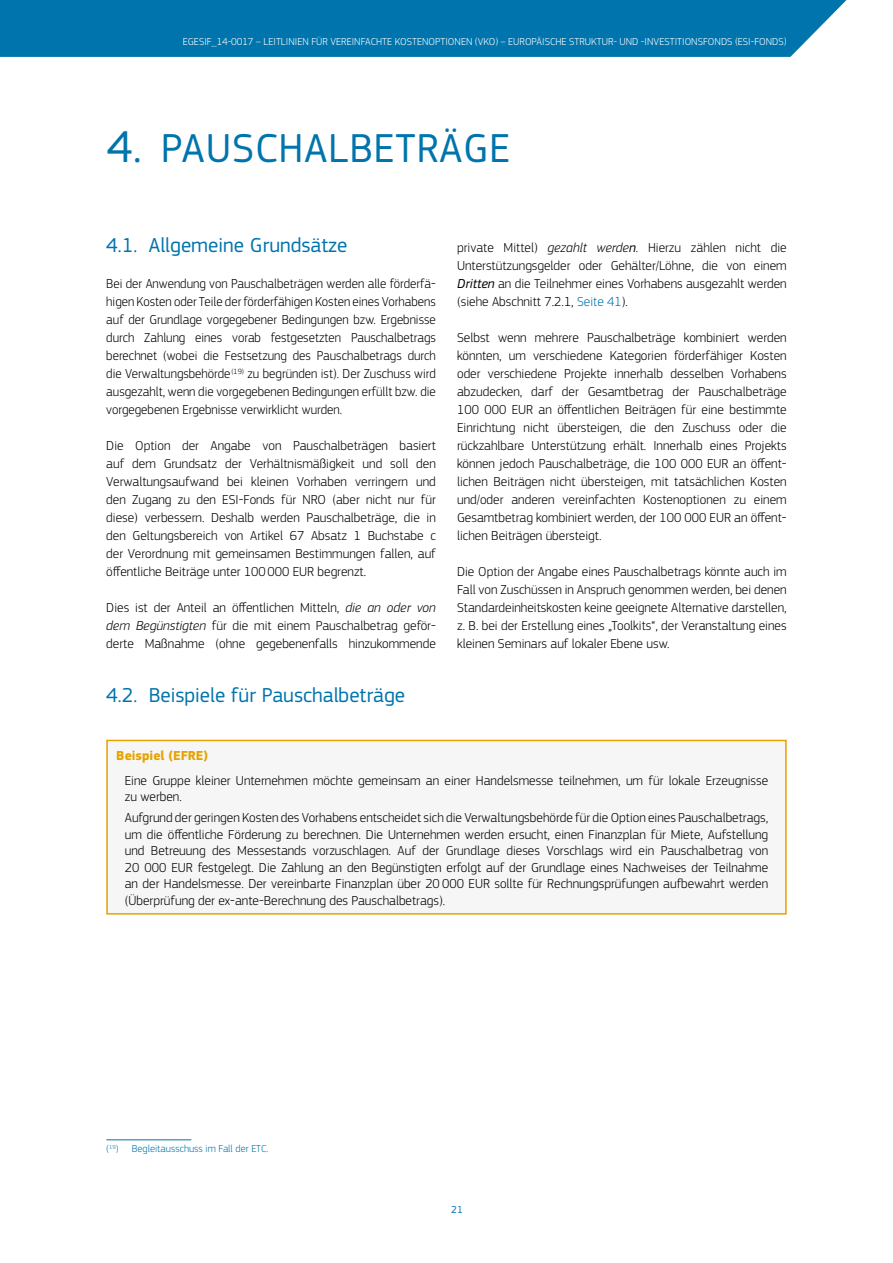
<style>
.page{position:relative;width:893px;height:1263px;background:#fff}
.page>*{position:absolute;margin:0;border:0;box-sizing:border-box;transform-origin:0 0}
.t1{font:42px "EC Square Sans Pro";letter-spacing:.02em;color:#0074ac}
.t2{font:21px "EC Square Sans Pro";color:#0074ac}
.t3{font:300 13.5px/18px "EC Square Sans Pro";color:#000;text-align:justify}
.t4{font:700 13.5px "EC Square Sans Pro";color:#e6a200}
.t5{font:300 10.5px "EC Square Sans Pro";letter-spacing:.005em;color:#fff}
.t6{font:300 10.5px "EC Square Sans Pro";color:#0074ac}
.t7{font:10.5px "EC Square Sans Pro";color:#0074ac}
.s1{font-size:46.5px}
.s2{font-style:italic}
.s3{font-weight:400;font-style:italic}
.s4{color:#0074ac}
</style>
<div class="page">
<div style="left:0;top:0;width:847px;height:57px;background:#0074ac"></div>
<hr style="left:106px;top:1139px;width:85px;height:1px;background:#0074ac">
<div style="left:107px;top:740px;width:679px;height:174px;background:#f6f6f6"></div>
<div style="left:106px;top:740px;width:681px;height:175px;border:2px solid #e6a200"></div>
<p class="t5" style="left:183px;top:35px;width:605px">EGESIF_14-0017 – LEITLINIEN FÜR VEREINFACHTE KOSTENOPTIONEN (VKO) – EUROPÄISCHE STRUKTUR- UND -INVESTITIONSFONDS (ESI-FONDS)</p>
<h1 class="t1" style="left:107px;top:124px;width:405px"><span class="s1">4.</span> PAUSCHALBETRÄGE</h1>
<h2 class="t2" style="left:106px;top:233px;width:243px">4.1. Allgemeine Grundsätze</h2>
<p class="t3" style="left:106px;top:274px;width:331px">Bei der Anwendung von Pauschalbeträgen werden alle förderfä&shy;higen Kosten oder Teile der förderfähigen Kosten eines Vorhabens auf der Grundlage vorgegebener Bedingungen bzw. Ergebnisse durch Zahlung eines vorab festgesetzten Pauschalbetrags berechnet (wobei die Festsetzung des Pauschalbetrags durch die Verwaltungsbehörde<sup>(19)</sup> zu begründen ist). Der Zuschuss wird ausgezahlt, wenn die vorgegebenen Bedingungen erfüllt bzw. die vorgegebenen Ergebnisse verwirklicht wurden.</p>
<p class="t3" style="left:106px;top:436px;width:331px">Die Option der Angabe von Pauschalbeträgen basiert auf dem Grundsatz der Verhältnismäßigkeit und soll den Verwaltungsaufwand bei kleinen Vorhaben verringern und den Zugang zu den ESI-Fonds für NRO (aber nicht nur für diese) verbessern. Deshalb werden Pauschalbeträge, die in den Geltungsbereich von Artikel 67 Absatz 1 Buchstabe c der Verordnung mit gemeinsamen Bestimmungen fallen, auf öffentliche Beiträge unter 100000 EUR begrenzt.</p>
<p class="t3" style="left:106px;top:598px;width:331px">Dies ist der Anteil an öffentlichen Mitteln, <span class="s2">die an oder von dem Begünstigten</span> für die mit einem Pauschalbetrag geför&shy;derte Maßnahme (ohne gegebenenfalls hinzukommende</p>
<h2 class="t2" style="left:106px;top:683px;width:300px">4.2. Beispiele für Pauschalbeträge</h2>
<p class="t3" style="left:457px;top:238px;width:331px">private Mittel) <span class="s2">gezahlt werde</span><span class="s3">n</span>. Hierzu zählen nicht die Unterstützungsgelder oder Gehälter/Löhne, die von einem <span class="s3">Dritten</span> an die Teilnehmer eines Vorhabens ausgezahlt werden (siehe Abschnitt 7.2.1, <span class="s4">Seite 41</span>).</p>
<p class="t3" style="left:457px;top:328px;width:331px">Selbst wenn mehrere Pauschalbeträge kombiniert werden könnten, um verschiedene Kategorien förderfähiger Kosten oder verschiedene Projekte innerhalb desselben Vorhabens abzudecken, darf der Gesamtbetrag der Pauschalbeträge 100 000 EUR an öffentlichen Beiträgen für eine bestimmte Einrichtung nicht übersteigen, die den Zuschuss oder die rückzahlbare Unterstützung erhält. Innerhalb eines Projekts können jedoch Pauschalbeträge, die 100 000 EUR an öffent&shy;lichen Beiträgen nicht übersteigen, mit tatsächlichen Kosten und/oder anderen vereinfachten Kostenoptionen zu einem Gesamtbetrag kombiniert werden, der 100 000 EUR an öffent&shy;lichen Beiträgen übersteigt.</p>
<p class="t3" style="left:457px;top:562px;width:331px">Die Option der Angabe eines Pauschalbetrags könnte auch im Fall von Zuschüssen in Anspruch genommen werden, bei denen Standardeinheitskosten keine geeignete Alternative darstellen, z. B. bei der Erstellung eines „Toolkits“, der Veranstaltung eines kleinen Seminars auf lokaler Ebene usw.</p>
<p class="t4" style="left:116px;top:747px;width:93px">Beispiel (EFRE)</p>
<p class="t3" style="left:125px;top:772px;width:645px;line-height:16.5px">Eine Gruppe kleiner Unternehmen möchte gemeinsam an einer Handelsmesse teilnehmen, um für lokale Erzeugnisse zu werben.</p>
<p class="t3" style="left:125px;top:809px;width:645px;line-height:16.5px">Aufgrund der geringen Kosten des Vorhabens entscheidet sich die Verwaltungsbehörde für die Option eines Pauschalbetrags, um die öffentliche Förderung zu berechnen. Die Unternehmen werden ersucht, einen Finanzplan für Miete, Aufstellung und Betreuung des Messestands vorzuschlagen. Auf der Grundlage dieses Vorschlags wird ein Pauschalbetrag von 20 000 EUR festgelegt. Die Zahlung an den Begünstigten erfolgt auf der Grundlage eines Nachweises der Teilnahme an der Handelsmesse. Der vereinbarte Finanzplan über 20 000 EUR sollte für Rechnungsprüfungen aufbewahrt werden (Überprüfung der ex-ante-Berechnung des Pauschalbetrags).</p>
<p class="t6" style="left:106px;top:1143px;width:163px">(<sup>19</sup>) Begleitausschuss im Fall der ETC.</p>
<p class="t7" style="left:451px;top:1203px;width:13px">21</p>
</div>
